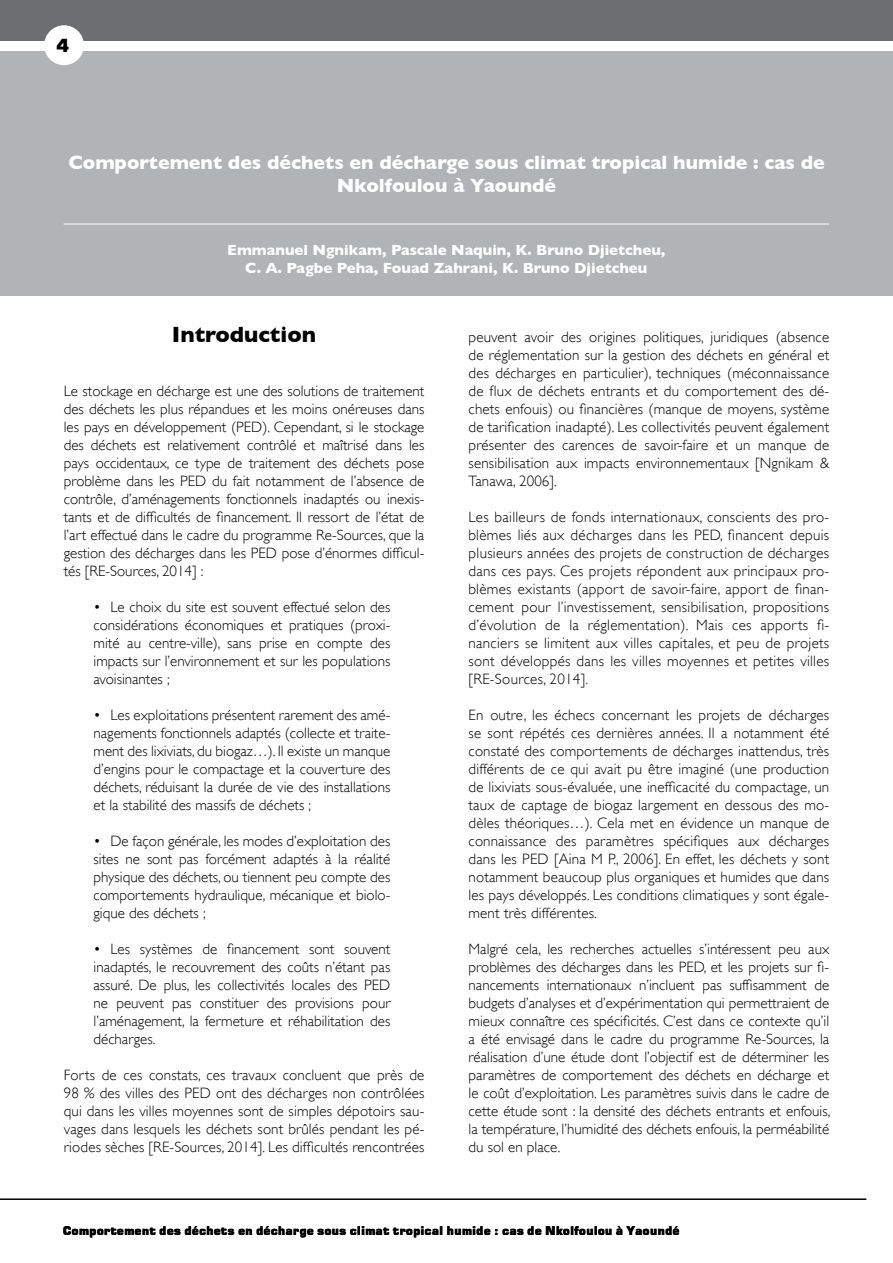
<style>
.page{position:relative;width:893px;height:1263px;background:#fff}
.page>*{position:absolute;margin:0;border:0;box-sizing:border-box;transform-origin:0 0}
._07_INTRODUCTION_tit{font:700 22.5px "Gill Sans";color:#000}
._01_Titre_principal{font:700 19.5px/23.4px "Gill Sans";color:#fff;text-align:center}
.t1{font:18px "Square 721 Blk Normal";color:#000}
._01_Normal{font:300 15px/18px "Gill Sans";color:#000;text-align:justify}
._06_Auteurs_blanc{font:700 15px/18px "Gill Sans";color:#fff;text-align:center}
.t2{font:12px "Square 721 Blk Normal";color:#000}
</style>
<div class="page">
<div style="left:0;top:51px;width:893px;height:245px;background:#b1b4b6"></div>
<div style="left:0;top:0;width:893px;height:40px;background:#6d6e71"></div>
<div style="left:44px;top:25px;width:40px;height:40px;background:#fff;border-radius:50%"></div>
<hr style="left:0;top:1198px;width:866px;height:2px;background:#000">
<hr style="left:64px;top:224px;width:765px;height:1px;background:#fff">
<p class="t1" style="left:56px;top:34px;width:15px">4</p>
<p class="_01_Titre_principal" style="left:68px;top:150px;width:758px">Comportement des déchets en décharge sous climat tropical humide : cas de<br>Nkolfoulou à Yaoundé</p>
<p class="_06_Auteurs_blanc" style="left:227px;top:240px;width:440px">Emmanuel Ngnikam, Pascale Naquin, K. Bruno Djietcheu,<br>C. A. Pagbe Peha, Fouad Zahrani, K. Bruno Djietcheu</p>
<p class="_07_INTRODUCTION_tit" style="left:172px;top:321px;width:146px">Introduction</p>
<p class="_01_Normal" style="left:64px;top:382px;width:362px">Le stockage en décharge est une des solutions de traitement des déchets les plus répandues et les moins onéreuses dans les pays en développement (PED). Cependant, si le stockage des déchets est relativement contrôlé et maîtrisé dans les pays occidentaux, ce type de traitement des déchets pose problème dans les PED du fait notamment de l’absence de contrôle, d’aménagements fonctionnels inadaptés ou inexis&shy;tants et de difficultés de financement. Il ressort de l’état de l’art effectué dans le cadre du programme Re-Sources, que la gestion des décharges dans les PED pose d’énormes difficul&shy;tés [RE-Sources, 2014] :</p>
<p class="_01_Normal" style="left:94px;top:598px;width:298px">• Le choix du site est souvent effectué selon des considérations économiques et pratiques (proxi&shy;mité au centre-ville), sans prise en compte des impacts sur l’environnement et sur les populations avoisinantes ;</p>
<p class="_01_Normal" style="left:94px;top:706px;width:298px">• Les exploitations présentent rarement des amé&shy;nagements fonctionnels adaptés (collecte et traite&shy;ment des lixiviats, du biogaz…). Il existe un manque d’engins pour le compactage et la couverture des déchets, réduisant la durée de vie des installations et la stabilité des massifs de déchets ;</p>
<p class="_01_Normal" style="left:94px;top:832px;width:298px">• De façon générale, les modes d’exploitation des sites ne sont pas forcément adaptés à la réalité physique des déchets, ou tiennent peu compte des comportements hydraulique, mécanique et biolo&shy;gique des déchets ;</p>
<p class="_01_Normal" style="left:94px;top:940px;width:298px">• Les systèmes de financement sont souvent inadaptés, le recouvrement des coûts n’étant pas assuré. De plus, les collectivités locales des PED ne peuvent pas constituer des provisions pour l’aménagement, la fermeture et réhabilitation des décharges.</p>
<p class="_01_Normal" style="left:64px;top:1066px;width:362px">Forts de ces constats, ces travaux concluent que près de 98 % des villes des PED ont des décharges non contrôlées qui dans les villes moyennes sont de simples dépotoirs sau&shy;vages dans lesquels les déchets sont brûlés pendant les pé&shy;riodes sèches [RE-Sources, 2014]. Les difficultés rencontrées</p>
<p class="_01_Normal" style="left:469px;top:328px;width:362px">peuvent avoir des origines politiques, juridiques (absence de réglementation sur la gestion des déchets en général et des décharges en particulier), techniques (méconnaissance de flux de déchets entrants et du comportement des dé&shy;chets enfouis) ou financières (manque de moyens, système de tarification inadapté). Les collectivités peuvent également présenter des carences de savoir-faire et un manque de sensibilisation aux impacts environnementaux [Ngnikam &amp; Tanawa, 2006].</p>
<p class="_01_Normal" style="left:469px;top:508px;width:362px">Les bailleurs de fonds internationaux, conscients des pro&shy;blèmes liés aux décharges dans les PED, financent depuis plusieurs années des projets de construction de décharges dans ces pays. Ces projets répondent aux principaux pro&shy;blèmes existants (apport de savoir-faire, apport de finan&shy;cement pour l’investissement, sensibilisation, propositions d’évolution de la réglementation). Mais ces apports fi&shy;nanciers se limitent aux villes capitales, et peu de projets sont développés dans les villes moyennes et petites villes [RE‑Sources, 2014].</p>
<p class="_01_Normal" style="left:469px;top:706px;width:362px">En outre, les échecs concernant les projets de décharges se sont répétés ces dernières années. Il a notamment été constaté des comportements de décharges inattendus, très différents de ce qui avait pu être imaginé (une production de lixiviats sous-évaluée, une inefficacité du compactage, un taux de captage de biogaz largement en dessous des mo&shy;dèles théoriques…). Cela met en évidence un manque de connaissance des paramètres spécifiques aux décharges dans les PED [Aina M P., 2006]. En effet, les déchets y sont notamment beaucoup plus organiques et humides que dans les pays développés. Les conditions climatiques y sont égale&shy;ment très différentes.</p>
<p class="_01_Normal" style="left:469px;top:940px;width:363px">Malgré cela, les recherches actuelles s’intéressent peu aux problèmes des décharges dans les PED, et les projets sur fi&shy;nancements internationaux n’incluent pas suffisamment de budgets d’analyses et d’expérimentation qui permettraient de mieux connaître ces spécificités. C’est dans ce contexte qu’il a été envisagé dans le cadre du programme Re-Sources, la réalisation d’une étude dont l’objectif est de déterminer les paramètres de comportement des déchets en décharge et le coût d’exploitation. Les paramètres suivis dans le cadre de cette étude sont : la densité des déchets entrants et enfouis, la température, l’humidité des déchets enfouis, la perméabilité du sol en place.</p>
<p class="t2" style="left:63px;top:1223px;width:618px">Comportement des déchets en décharge sous climat tropical humide : cas de Nkolfoulou à Yaoundé</p>
</div>
